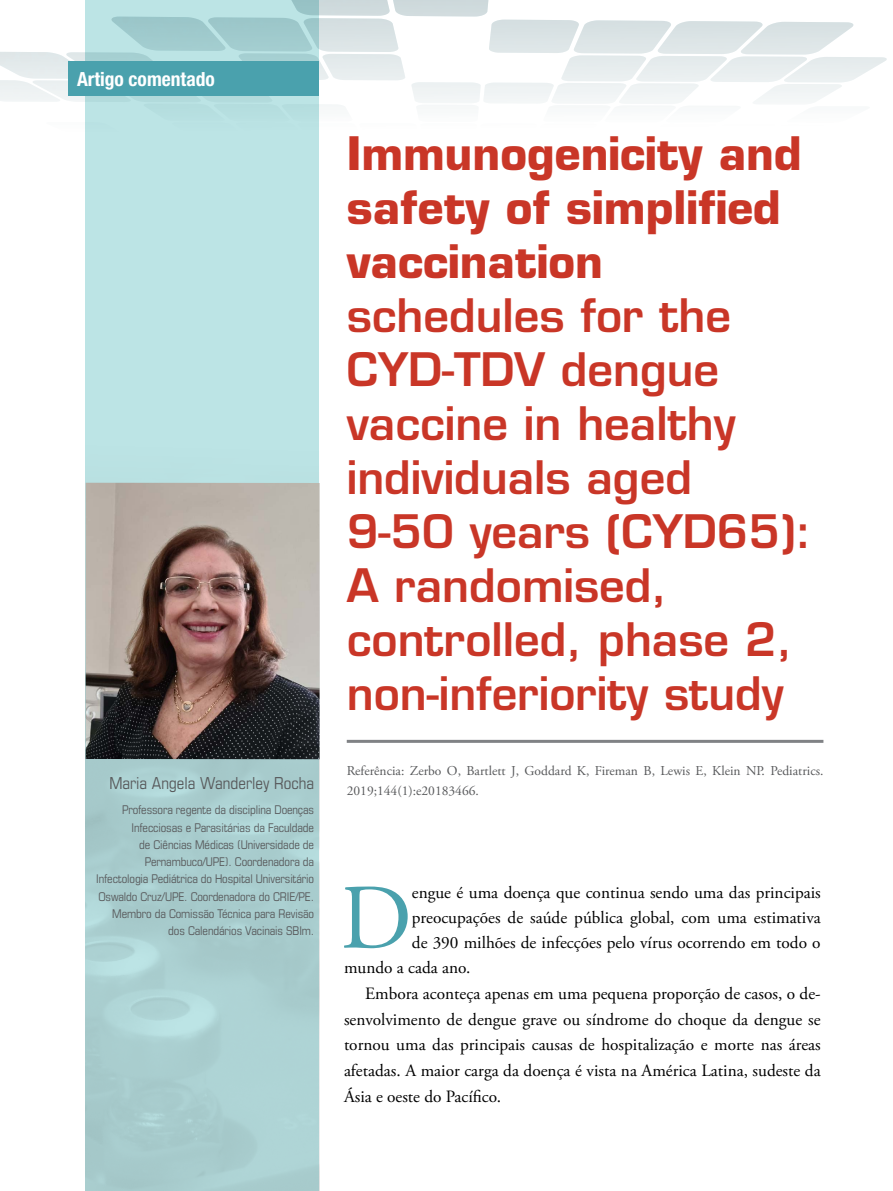
<style>
.page{position:relative;width:893px;height:1191px;background:#fff}
.page>*{position:absolute;margin:0;border:0;box-sizing:border-box;transform-origin:0 0}
.t1{font:91.95px "Adobe Garamond Pro";color:#4aa1ad}
.t2{font:600 45px/54px "Eurostile LT Std";color:#c93627}
.t3{font:700 45px/54px "Eurostile LT Std";color:#c93627}
.t4{font:700 condensed 19.5px "Helvetica Neue LT Std";color:#fff}
.t5{font:17.25px "Adobe Garamond Pro";color:#000}
.t6{font:condensed 16.5px "Eurostile LT Std";color:#58595b}
.t7{font:13.5px/20.2px "Adobe Garamond Pro";color:#58595b}
.t8{font:condensed 12px/17.2px "Eurostile LT Std";letter-spacing:-.01em;color:#58595b;text-align:right}
</style>
<div class="page">
<svg style="left:319px;top:19px;width:568px;height:87px"></svg>
<img style="left:0;top:0;width:496px;height:102px">
<svg style="left:85px;top:0;width:234px;height:1191px;background:#b1d8d9"></svg>
<div style="left:69px;top:62px;width:250px;height:34px;background:#4aa1ad"></div>
<hr style="left:347px;top:740px;width:476px;height:3px;background:#808285">
<img style="left:86px;top:483px;width:234px;height:276px">
<p class="t4" style="left:77px;top:67px;width:139px">Artigo comentado</p>
<p class="t6" style="left:109px;top:773px;width:206px">Maria Angela Wanderley Rocha</p>
<p class="t8" style="left:96px;top:801px;width:219px">Professora regente da disciplina Doenças Infecciosas e Parasitárias da Faculdade<br>de Ciências Médicas (Universidade de Pernambuco/UPE). Coordenadora da Infectologia Pediátrica do Hospital Universitário Oswaldo Cruz/UPE. Coordenadora do CRIE/PE.<br>Membro da Comissão Técnica para Revisão dos Calendários Vacinais SBIm.</p>
<h2 class="t3" style="left:347px;top:126px;width:456px">Immunogenicity and safety of simplified vaccination</h2>
<h2 class="t2" style="left:347px;top:288px;width:467px">schedules for the<br>CYD-TDV dengue vaccine in healthy individuals aged<br>9-50 years (CYD65):<br>A randomised, controlled, phase 2, non-inferiority study</h2>
<p class="t7" style="left:347px;top:760px;width:478px">Referência: Zerbo O, Bartlett J, Goddard K, Fireman B, Lewis E, Klein NP. Pediatrics.<br>2019;144(1):e20183466.</p>
<h1 class="t1" style="left:340px;top:863px;width:73px">D</h1>
<p class="t5" style="left:412px;top:882px;width:410px">engue é uma doença que continua sendo uma das principais</p>
<p class="t5" style="left:412px;top:907px;width:410px">preocupações de saúde pública global, com uma estimativa</p>
<p class="t5" style="left:412px;top:931px;width:410px">de 390 milhões de infecções pelo vírus ocorrendo em todo o</p>
<p class="t5" style="left:344px;top:957px;width:128px">mundo a cada ano.</p>
<p class="t5" style="left:365px;top:983px;width:457px">Embora aconteça apenas em uma pequena proporção de casos, o de-</p>
<p class="t5" style="left:344px;top:1008px;width:478px">senvolvimento de dengue grave ou síndrome do choque da dengue se</p>
<p class="t5" style="left:344px;top:1034px;width:478px">tornou uma das principais causas de hospitalização e morte nas áreas</p>
<p class="t5" style="left:344px;top:1060px;width:478px">afetadas. A maior carga da doença é vista na América Latina, sudeste da</p>
<p class="t5" style="left:344px;top:1085px;width:159px">Ásia e oeste do Pacífico.</p>
</div>
